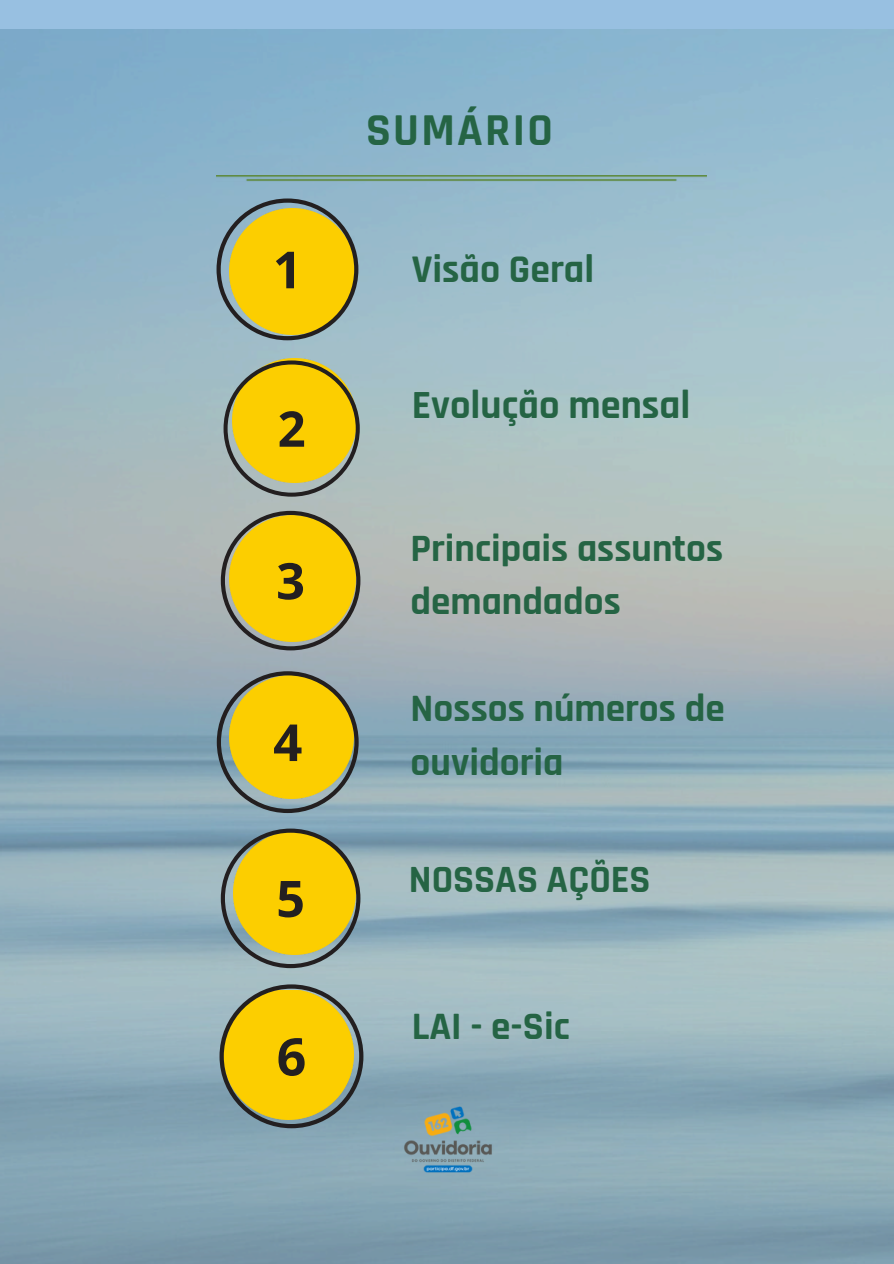
<style>
.page{position:relative;width:894px;height:1264px;background:#fff}
.page>*{position:absolute;margin:0;border:0;box-sizing:border-box;transform-origin:0 0}
.t1{font:700 46.2px "Rajdhani";letter-spacing:.05em;color:#256444}
.t2{font:700 40.35px "Rajdhani";color:#256444}
.t3{font:700 39.6px "Rajdhani";color:#256444}
.t4{font:700 39.3px "Rajdhani";color:#256444}
.t5{font:700 39.15px/54px "Rajdhani";color:#256444}
.t6{font:700 39px "Rajdhani";color:#256444}
</style>
<div class="page">
<div style="left:0;top:0;width:893px;height:1263px;background:#98c0e1"></div>
<img style="left:0;top:30px;width:893px;height:1233px">
<img style="left:216px;top:175px;width:490px;height:6px">
<img style="left:321px;top:1068px;width:253px;height:129px">
<svg style="left:221px;top:828px;width:139px;height:140px;background:#c1af3d"></svg>
<svg style="left:219px;top:984px;width:144px;height:144px;background:#c5b035"></svg>
<svg style="left:217px;top:671px;width:141px;height:142px;background:#c2af3c"></svg>
<svg style="left:221px;top:511px;width:139px;height:139px;background:#ceb332"></svg>
<svg style="left:223px;top:360px;width:136px;height:136px;background:#cbb53a"></svg>
<svg style="left:216px;top:198px;width:142px;height:142px;background:#c7b43e"></svg>
<p class="t1" style="left:366px;top:102px;width:188px">SUMÁRIO</p>
<p class="t3" style="left:411px;top:245px;width:184px">Visão Geral</p>
<p class="t2" style="left:411px;top:380px;width:280px">Evolução mensal</p>
<p class="t5" style="left:410px;top:523px;width:314px;line-height:52.8px">Principais assuntos demandados</p>
<h1 class="t5" style="left:410px;top:682px;width:315px">Nossos números de ouvidoria</h1>
<p class="t6" style="left:409px;top:856px;width:243px">NOSSAS AÇÕES</p>
<p class="t4" style="left:411px;top:1002px;width:159px">LAI - e-Sic</p>
</div>
